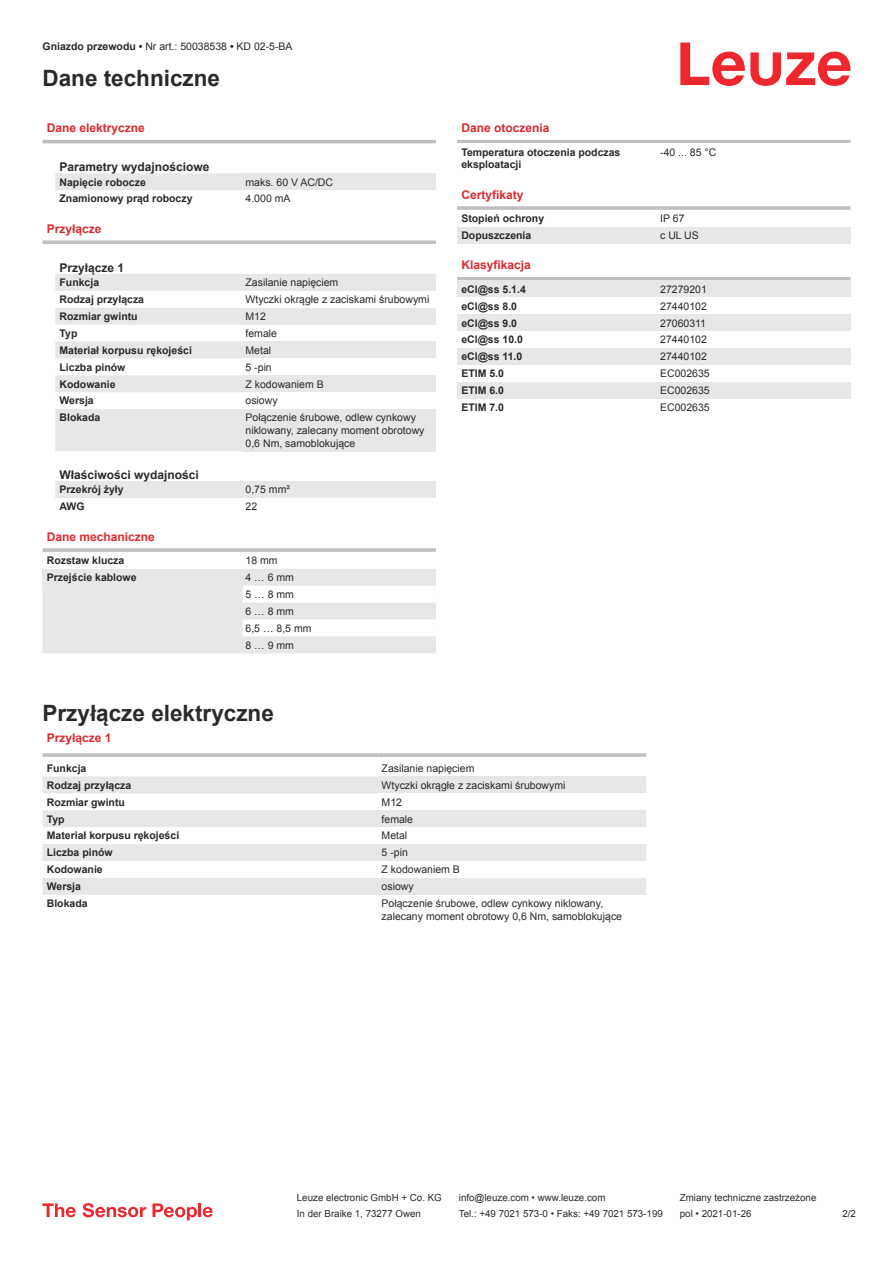
<style>
.page{position:relative;width:893px;height:1263px;background:#fff}
.page>*{position:absolute;margin:0;border:0;box-sizing:border-box;transform-origin:0 0}
.t1{font:700 22.5px "Arial";color:#2b292a}
.t2{font:700 12px "Arial";color:#db2a30}
.t3{font:700 12px "Arial";color:#2b292a}
.t4{font:10.5px/17px "Arial";color:#2b292a}
.t5{font:700 10.5px/12.6px "Arial";color:#2b292a}
.t6{font:9.75px "Arial";color:#2b292a}
.s1{font-weight:700}
</style>
<div class="page">
<svg style="left:680px;top:43px;width:170px;height:43px"></svg>
<svg style="left:43px;top:173px;width:393px;height:480px"></svg>
<hr style="left:43px;top:140px;width:393px;height:3px;background:#bdbfc1">
<div style="left:242px;top:173px;width:194px;height:17px;background:#e6e7e9"></div>
<div style="left:242px;top:190px;width:194px;height:17px;background:#fff"></div>
<div style="left:43px;top:224px;width:393px;height:18px;background:#fff"></div>
<svg style="left:43px;top:240px;width:393px;height:4px;background:#c4c6c7"></svg>
<div style="left:242px;top:274px;width:194px;height:17px;background:#e6e7e9"></div>
<div style="left:242px;top:291px;width:194px;height:17px;background:#fff"></div>
<div style="left:242px;top:308px;width:194px;height:17px;background:#e6e7e9"></div>
<div style="left:242px;top:325px;width:194px;height:16px;background:#fff"></div>
<div style="left:242px;top:341px;width:194px;height:17px;background:#e6e7e9"></div>
<div style="left:242px;top:358px;width:194px;height:17px;background:#fff"></div>
<div style="left:242px;top:375px;width:194px;height:17px;background:#e6e7e9"></div>
<div style="left:242px;top:392px;width:194px;height:17px;background:#fff"></div>
<div style="left:242px;top:409px;width:194px;height:42px;background:#e6e7e9"></div>
<div style="left:242px;top:481px;width:194px;height:17px;background:#e6e7e9"></div>
<div style="left:242px;top:498px;width:194px;height:17px;background:#fff"></div>
<div style="left:43px;top:532px;width:393px;height:18px;background:#fff"></div>
<hr style="left:43px;top:548px;width:393px;height:4px;background:#c5c7c9">
<div style="left:43px;top:552px;width:199px;height:17px;background:#fff"></div>
<div style="left:242px;top:552px;width:194px;height:17px;background:#fff"></div>
<div style="left:43px;top:569px;width:199px;height:17px;background:#e6e7e9"></div>
<svg style="left:242px;top:569px;width:194px;height:84px"></svg>
<svg style="left:43px;top:776px;width:335px;height:119px;fill:#e6e7e9"></svg>
<svg style="left:43px;top:753px;width:335px;height:4px"></svg>
<hr style="left:378px;top:753px;width:268px;height:4px;background:#c5c7c9">
<div style="left:378px;top:776px;width:268px;height:17px;background:#e6e7e9"></div>
<div style="left:378px;top:810px;width:268px;height:17px;background:#e6e7e9"></div>
<div style="left:378px;top:844px;width:268px;height:17px;background:#e6e7e9"></div>
<div style="left:378px;top:878px;width:268px;height:17px;background:#e6e7e9"></div>
<hr style="left:457px;top:140px;width:393px;height:3px;background:#bdbfc1">
<hr style="left:457px;top:206px;width:393px;height:4px;background:#c6c8c9">
<div style="left:457px;top:227px;width:200px;height:17px;background:#e6e7e9"></div>
<div style="left:657px;top:227px;width:193px;height:17px;background:#e6e7e9"></div>
<hr style="left:457px;top:277px;width:393px;height:3px;background:#bdbfc1">
<div style="left:457px;top:280px;width:200px;height:17px;background:#e6e7e9"></div>
<div style="left:657px;top:280px;width:193px;height:17px;background:#e6e7e9"></div>
<div style="left:457px;top:314px;width:200px;height:17px;background:#e6e7e9"></div>
<div style="left:657px;top:314px;width:193px;height:17px;background:#e6e7e9"></div>
<div style="left:457px;top:348px;width:200px;height:17px;background:#e6e7e9"></div>
<div style="left:657px;top:348px;width:193px;height:17px;background:#e6e7e9"></div>
<div style="left:457px;top:382px;width:200px;height:17px;background:#e6e7e9"></div>
<div style="left:657px;top:382px;width:193px;height:17px;background:#e6e7e9"></div>
<svg style="left:43px;top:1203px;width:33px;height:14px"></svg>
<svg style="left:83px;top:1203px;width:63px;height:14px"></svg>
<svg style="left:153px;top:1203px;width:44px;height:17px"></svg>
<hr style="left:198px;top:1203px;width:3px;height:14px;background:#ed272d">
<svg style="left:203px;top:1207px;width:10px;height:10px"></svg>
<p class="t4" style="left:43px;top:39px;width:252px"><span class="s1">Gniazdo przewodu •</span> Nr art.: 50038538 <span class="s1">•</span> KD 02-5-BA</p>
<h1 class="t1" style="left:43px;top:70px;width:179px">Dane techniczne</h1>
<p class="t2" style="left:47px;top:123px;width:100px">Dane elektryczne</p>
<p class="t3" style="left:60px;top:158px;width:152px">Parametry wydajnościowe</p>
<p class="t5" style="left:60px;top:176px;width:88px">Napięcie robocze</p>
<p class="t4" style="left:246px;top:173px;width:89px">maks. 60 V AC/DC</p>
<p class="t5" style="left:60px;top:193px;width:135px">Znamionowy prąd roboczy</p>
<p class="t4" style="left:246px;top:190px;width:46px">4.000 mA</p>
<p class="t2" style="left:47px;top:220px;width:56px">Przyłącze</p>
<p class="t3" style="left:60px;top:259px;width:66px">Przyłącze 1</p>
<p class="t5" style="left:60px;top:277px;width:41px">Funkcja</p>
<p class="t4" style="left:246px;top:274px;width:94px">Zasilanie napięciem</p>
<p class="t5" style="left:60px;top:293px;width:86px">Rodzaj przyłącza</p>
<p class="t4" style="left:246px;top:291px;width:185px">Wtyczki okrągłe z zaciskami śrubowymi</p>
<p class="t5" style="left:60px;top:311px;width:80px">Rozmiar gwintu</p>
<p class="t4" style="left:246px;top:308px;width:22px">M12</p>
<p class="t5" style="left:60px;top:328px;width:19px">Typ</p>
<p class="t4" style="left:246px;top:325px;width:33px">female</p>
<p class="t5" style="left:60px;top:344px;width:134px">Materiał korpusu rękojeści</p>
<p class="t4" style="left:246px;top:341px;width:27px">Metal</p>
<p class="t5" style="left:60px;top:361px;width:67px">Liczba pinów</p>
<p class="t4" style="left:246px;top:359px;width:28px">5 -pin</p>
<p class="t5" style="left:60px;top:378px;width:58px">Kodowanie</p>
<p class="t4" style="left:246px;top:375px;width:80px">Z kodowaniem B</p>
<p class="t5" style="left:60px;top:395px;width:36px">Wersja</p>
<p class="t4" style="left:246px;top:392px;width:34px">osiowy</p>
<p class="t5" style="left:60px;top:412px;width:42px">Blokada</p>
<p class="t4" style="left:246px;top:411px;width:180px;line-height:12.6px">Połączenie śrubowe, odlew cynkowy niklowany, zalecany moment obrotowy<br>0,6 Nm, samoblokujące</p>
<p class="t3" style="left:60px;top:466px;width:141px">Właściwości wydajności</p>
<p class="t5" style="left:60px;top:483px;width:66px">Przekrój żyły</p>
<p class="t4" style="left:246px;top:481px;width:46px">0,75 mm²</p>
<p class="t5" style="left:60px;top:501px;width:27px">AWG</p>
<p class="t4" style="left:246px;top:499px;width:13px">22</p>
<p class="t2" style="left:47px;top:532px;width:110px">Dane mechaniczne</p>
<p class="t5" style="left:47px;top:554px;width:79px">Rozstaw klucza</p>
<p class="t4" style="left:246px;top:552px;width:34px">18 mm</p>
<p class="t5" style="left:47px;top:571px;width:91px">Przejście kablowe</p>
<p class="t4" style="left:246px;top:569px;width:67px">4 … 6 mm<br>5 … 8 mm<br>6 … 8 mm<br>6,5 … 8,5 mm<br>8 … 9 mm</p>
<p class="t2" style="left:461px;top:123px;width:90px">Dane otoczenia</p>
<p class="t5" style="left:461px;top:146px;width:161px">Temperatura otoczenia podczas eksploatacji</p>
<p class="t4" style="left:660px;top:143px;width:58px">-40 ... 85 °C</p>
<p class="t2" style="left:461px;top:190px;width:64px">Certyfikaty</p>
<p class="t5" style="left:461px;top:212px;width:84px">Stopień ochrony</p>
<p class="t4" style="left:660px;top:210px;width:26px">IP 67</p>
<p class="t5" style="left:461px;top:229px;width:72px">Dopuszczenia</p>
<p class="t4" style="left:660px;top:228px;width:40px">c UL US</p>
<p class="t2" style="left:461px;top:257px;width:71px">Klasyfikacja</p>
<p class="t5" style="left:461px;top:283px;width:66px">eCl@ss 5.1.4</p>
<p class="t4" style="left:660px;top:280px;width:48px">27279201</p>
<p class="t5" style="left:461px;top:300px;width:57px">eCl@ss 8.0</p>
<p class="t4" style="left:660px;top:297px;width:48px">27440102</p>
<p class="t5" style="left:461px;top:317px;width:57px">eCl@ss 9.0</p>
<p class="t4" style="left:660px;top:314px;width:47px">27060311</p>
<p class="t5" style="left:461px;top:334px;width:63px">eCl@ss 10.0</p>
<p class="t4" style="left:660px;top:331px;width:48px">27440102</p>
<p class="t5" style="left:461px;top:350px;width:63px">eCl@ss 11.0</p>
<p class="t4" style="left:660px;top:348px;width:48px">27440102</p>
<p class="t5" style="left:461px;top:367px;width:44px">ETIM 5.0</p>
<p class="t4" style="left:660px;top:365px;width:51px">EC002635</p>
<p class="t5" style="left:461px;top:384px;width:44px">ETIM 6.0</p>
<p class="t4" style="left:660px;top:382px;width:51px">EC002635</p>
<p class="t5" style="left:461px;top:401px;width:44px">ETIM 7.0</p>
<p class="t4" style="left:660px;top:399px;width:51px">EC002635</p>
<h1 class="t1" style="left:43px;top:697px;width:233px">Przyłącze elektryczne</h1>
<p class="t2" style="left:47px;top:730px;width:66px">Przyłącze 1</p>
<p class="t5" style="left:47px;top:763px;width:41px">Funkcja</p>
<p class="t4" style="left:382px;top:759px;width:94px">Zasilanie napięciem</p>
<p class="t5" style="left:47px;top:779px;width:86px">Rodzaj przyłącza</p>
<p class="t4" style="left:382px;top:776px;width:185px">Wtyczki okrągłe z zaciskami śrubowymi</p>
<p class="t5" style="left:47px;top:796px;width:80px">Rozmiar gwintu</p>
<p class="t4" style="left:382px;top:793px;width:22px">M12</p>
<p class="t5" style="left:47px;top:813px;width:19px">Typ</p>
<p class="t4" style="left:382px;top:810px;width:33px">female</p>
<p class="t5" style="left:47px;top:829px;width:134px">Materiał korpusu rękojeści</p>
<p class="t4" style="left:382px;top:827px;width:27px">Metal</p>
<p class="t5" style="left:47px;top:846px;width:67px">Liczba pinów</p>
<p class="t4" style="left:382px;top:845px;width:28px">5 -pin</p>
<p class="t5" style="left:47px;top:864px;width:58px">Kodowanie</p>
<p class="t4" style="left:382px;top:861px;width:80px">Z kodowaniem B</p>
<p class="t5" style="left:47px;top:880px;width:36px">Wersja</p>
<p class="t4" style="left:382px;top:878px;width:34px">osiowy</p>
<p class="t5" style="left:47px;top:898px;width:42px">Blokada</p>
<p class="t4" style="left:382px;top:897px;width:242px;line-height:12.6px">Połączenie śrubowe, odlew cynkowy niklowany, zalecany moment obrotowy 0,6 Nm, samoblokujące</p>
<p class="t6" style="left:297px;top:1191px;width:146px">Leuze electronic GmbH + Co. KG</p>
<p class="t6" style="left:459px;top:1191px;width:148px">info@leuze.com • www.leuze.com</p>
<p class="t6" style="left:680px;top:1191px;width:138px">Zmiany techniczne zastrzeżone</p>
<p class="t6" style="left:297px;top:1207px;width:126px">In der Braike 1, 73277 Owen</p>
<p class="t6" style="left:459px;top:1207px;width:205px">Tel.: +49 7021 573-0 • Faks: +49 7021 573-199</p>
<p class="t6" style="left:680px;top:1207px;width:73px">pol • 2021-01-26</p>
<p class="t6" style="left:842px;top:1207px;width:15px">2 /2</p>
</div>
